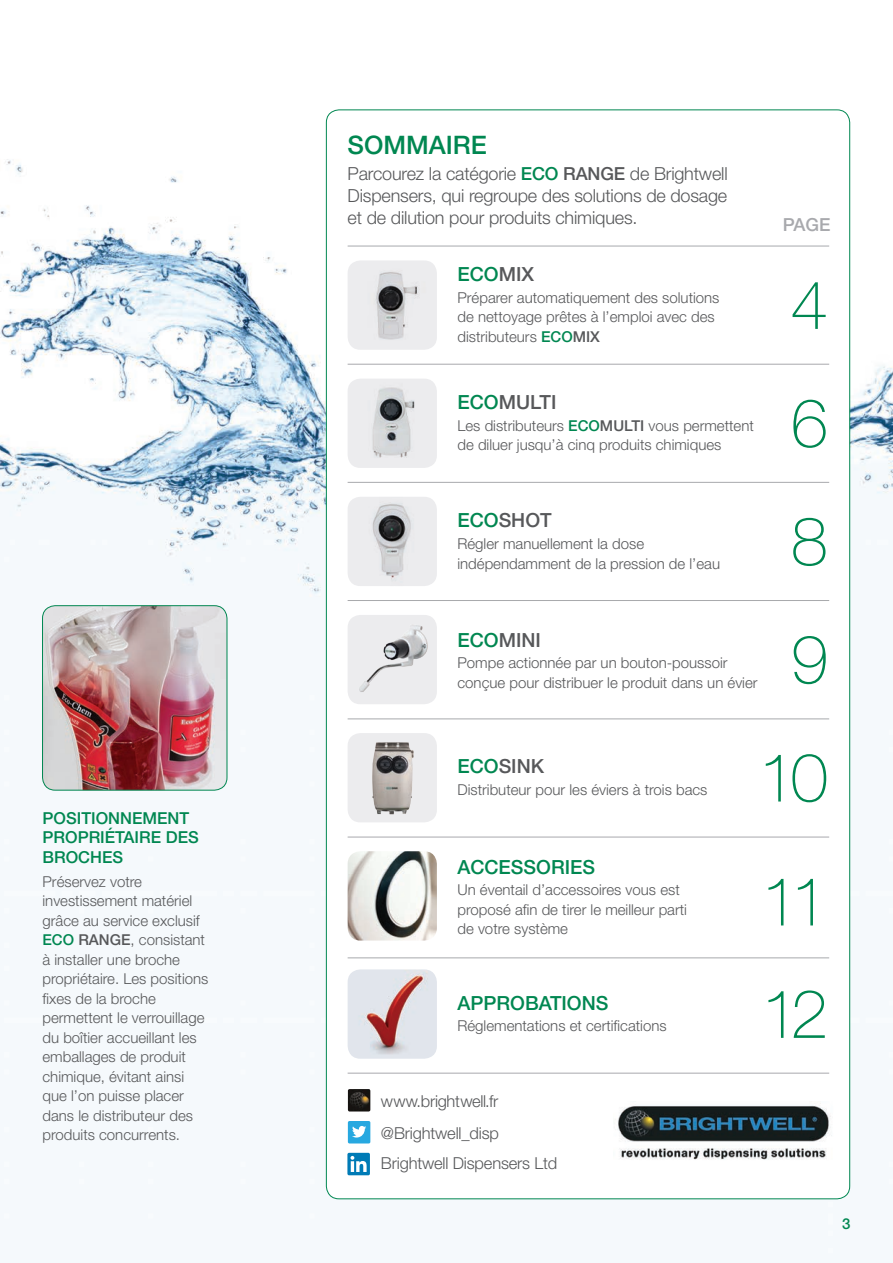
<style>
.page{position:relative;width:893px;height:1263px;background:#fff}
.page>*{position:absolute;margin:0;border:0;box-sizing:border-box;transform-origin:0 0}
.Body_Copy{font:100 67.5px "Helvetica Neue";color:#008751}
.Sub_Title{font:500 25.5px "Helvetica Neue";color:#008751}
.Contents_subhead{font:500 19.5px "Helvetica Neue";color:#008751}
.Contents_subhead-2{font:500 19.5px "Helvetica Neue";color:#57585a}
.Stand_First{font:300 18px/21.8px "Helvetica Neue";letter-spacing:-.01em;color:#57585a;text-align:justify}
.Contents_subhead-3{font:500 18px "Helvetica Neue";color:#a8a9ad}
.t1{font:300 16.5px "Helvetica Neue";letter-spacing:-.01em;color:#57585a}
.Subhead{font:500 16.5px/19.5px "Helvetica Neue";color:#008751}
.Body_Copy-2{font:300 15px/19.5px "Helvetica Neue";color:#57585a}
.Stand_First-2{font:500 15px "Helvetica Neue";color:#008751}
.s1{font-weight:500;color:#008751}
.s2{font-weight:500}
.s3{color:#57585a}
.s4{color:#008751}
</style>
<div class="page">
<img style="left:832px;top:110px;width:61px;height:1090px">
<img style="left:0;top:111px;width:832px;height:1089px">
<img style="left:43px;top:606px;width:184px;height:184px">
<div style="left:42px;top:605px;width:185px;height:185px;border:1px solid #008751;border-radius:13px"></div>
<div style="left:326px;top:110px;width:524px;height:1089px;background:#fff;border-radius:13px"></div>
<div style="left:348px;top:260px;width:89px;height:90px;background:#ececee;border-radius:13px"></div>
<hr style="left:348px;top:246px;width:481px;height:1px;background:#a8a9ad">
<hr style="left:348px;top:364px;width:481px;height:1px;background:#a8a9ad">
<hr style="left:348px;top:482px;width:481px;height:1px;background:#a8a9ad">
<hr style="left:348px;top:600px;width:481px;height:1px;background:#a8a9ad">
<hr style="left:348px;top:718px;width:481px;height:1px;background:#a8a9ad">
<hr style="left:348px;top:837px;width:481px;height:1px;background:#a8a9ad">
<hr style="left:348px;top:957px;width:481px;height:1px;background:#a8a9ad">
<hr style="left:348px;top:1073px;width:481px;height:1px;background:#a8a9ad">
<img style="left:348px;top:260px;width:80px;height:90px">
<img style="left:348px;top:379px;width:88px;height:89px">
<img style="left:348px;top:497px;width:87px;height:89px">
<img style="left:348px;top:969px;width:89px;height:90px">
<div style="left:348px;top:1121px;width:22px;height:22px;background:#27a8e0;border-radius:2px"></div>
<svg style="left:352px;top:1126px;width:14px;height:11px"></svg>
<div style="left:347px;top:1153px;width:23px;height:22px;background:#007bb6;border-radius:2px"></div>
<svg style="left:350px;top:1156px;width:17px;height:16px"></svg>
<img style="left:348px;top:1089px;width:22px;height:22px">
<img style="left:618px;top:1103px;width:214px;height:57px">
<img style="left:348px;top:851px;width:89px;height:89px">
<div style="left:348px;top:733px;width:89px;height:89px;background:#ececee;border-radius:13px"></div>
<img style="left:348px;top:615px;width:89px;height:89px">
<img style="left:372px;top:742px;width:42px;height:73px">
<p class="Subhead" style="left:43px;top:808px;width:158px">POSITIONNEMENT<br>PROPRIÉTAIRE DES<br>BROCHES</p>
<p class="Body_Copy-2" style="left:43px;top:871px;width:167px">Préservez votre investissement matériel grâce au service exclusif<br><span class="s1">ECO</span> <span class="s2">RANGE</span>, consistant à installer une broche propriétaire. Les positions fixes de la broche permettent le verrouillage du boîtier accueillant les emballages de produit chimique, évitant ainsi que l’on puisse placer dans le distributeur des produits concurrents.</p>
<p class="Sub_Title" style="left:348px;top:130px;width:141px">SOMMAIRE</p>
<p class="Stand_First" style="left:348px;top:162px;width:382px">Parcourez la catégorie <span class="s1">ECO</span> <span class="s2">RANGE</span> de Brightwell Dispensers, qui regroupe des solutions de dosage et de dilution pour produits chimiques.</p>
<p class="Contents_subhead" style="left:457px;top:262px;width:78px">ECO<span class="s3">MIX</span></p>
<p class="Body_Copy-2" style="left:457px;top:287px;width:263px">Préparer automatiquement des solutions de nettoyage prêtes à l’emploi avec des distributeurs <span class="s1">ECO</span><span class="s2">MIX</span></p>
<p class="Contents_subhead-2" style="left:457px;top:391px;width:100px"><span class="s4">ECO</span>MULTI</p>
<p class="Body_Copy-2" style="left:457px;top:415px;width:298px">Les distributeurs <span class="s1">ECO</span><span class="s2">MULTI</span> vous permettent de diluer jusqu’à cinq produits chimiques</p>
<p class="Contents_subhead-2" style="left:457px;top:509px;width:96px"><span class="s4">ECO</span>SHOT</p>
<p class="Body_Copy-2" style="left:457px;top:534px;width:264px">Régler manuellement la dose indépendamment de la pression de l’eau</p>
<p class="Contents_subhead-2" style="left:457px;top:628px;width:85px"><span class="s4">ECO</span>MINI</p>
<p class="Body_Copy-2" style="left:457px;top:653px;width:302px">Pompe actionnée par un bouton-poussoir conçue pour distribuer le produit dans un évier</p>
<p class="Contents_subhead-3" style="left:783px;top:214px;width:49px">PAGE</p>
<p class="Body_Copy" style="left:791px;top:266px;width:39px">4</p>
<p class="Body_Copy" style="left:791px;top:384px;width:39px">6</p>
<p class="Body_Copy" style="left:791px;top:503px;width:39px">8</p>
<p class="Body_Copy" style="left:791px;top:621px;width:39px">9</p>
<p class="Contents_subhead-2" style="left:457px;top:755px;width:88px"><span class="s4">ECO</span>SINK</p>
<p class="Body_Copy-2" style="left:457px;top:779px;width:252px">Distributeur pour les éviers à trois bacs</p>
<p class="Contents_subhead" style="left:457px;top:855px;width:139px">ACCESSORIES</p>
<p class="Body_Copy-2" style="left:457px;top:880px;width:231px">Un éventail d’accessoires vous est proposé afin de tirer le meilleur parti de votre système</p>
<p class="Contents_subhead" style="left:457px;top:991px;width:153px">APPROBATIONS</p>
<p class="Body_Copy-2" style="left:457px;top:1016px;width:211px">Réglementations et certifications</p>
<p class="t1" style="left:381px;top:1091px;width:119px">www.brightwell.fr</p>
<p class="t1" style="left:381px;top:1123px;width:119px">@Brightwell_disp</p>
<p class="t1" style="left:381px;top:1153px;width:178px">Brightwell Dispensers Ltd</p>
<p class="Body_Copy" style="left:758px;top:739px;width:71px">10</p>
<p class="Body_Copy" style="left:761px;top:863px;width:68px">11</p>
<p class="Body_Copy" style="left:761px;top:975px;width:68px">12</p>
<p class="Stand_First-2" style="left:842px;top:1215px;width:10px">3</p>
</div>
